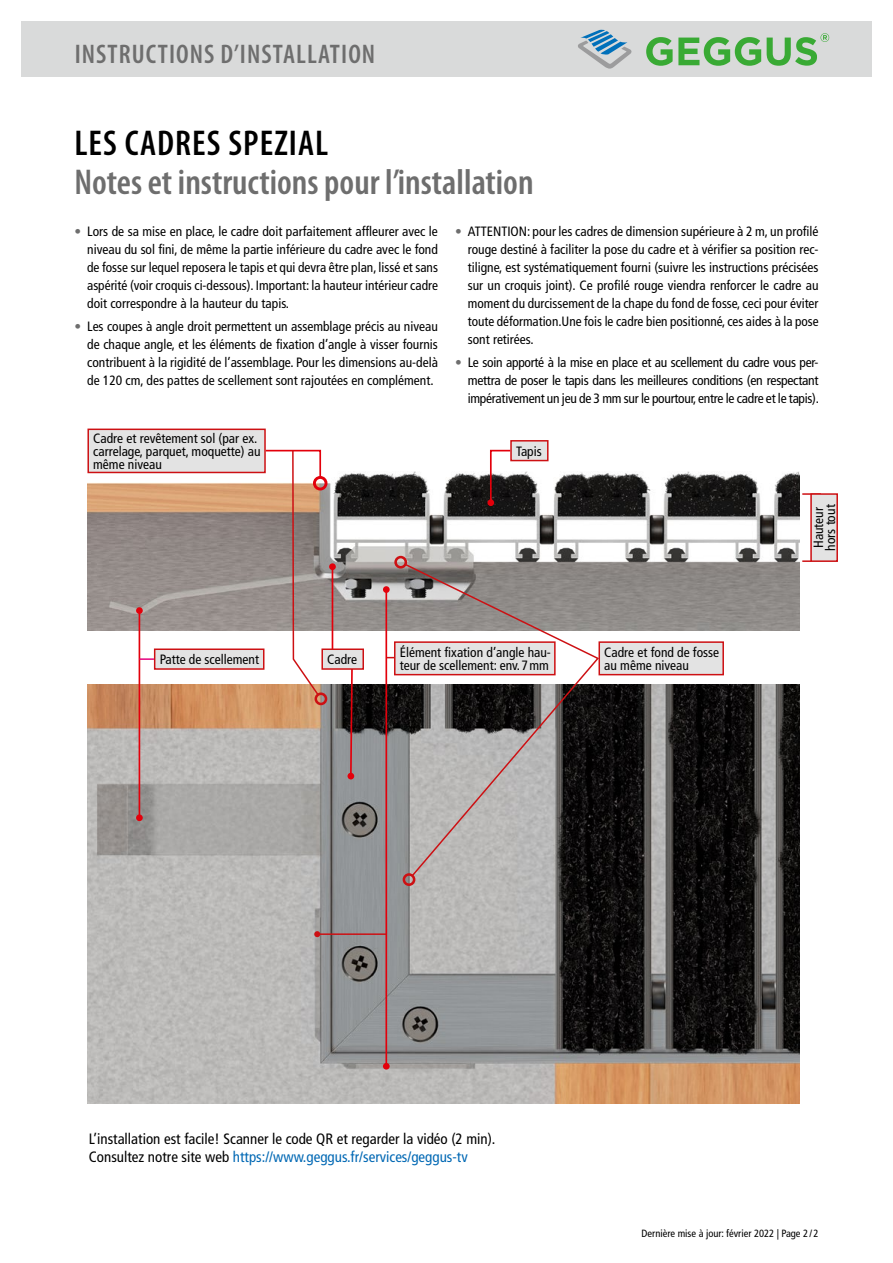
<style>
.page{position:relative;width:893px;height:1263px;background:#fff}
.page>*{position:absolute;margin:0;border:0;box-sizing:border-box;transform-origin:0 0}
.t1{font:600 condensed 36px "Myriad Pro";color:#6e6e6e}
.t2{font:600 condensed 36px "Myriad Pro";letter-spacing:.03em;color:#000}
.t3{font:600 condensed 27px "Myriad Pro";letter-spacing:.04em;color:#6e6e6e}
.t4{font:condensed 15px/18px "Frutiger LT Std";color:#000}
.t5{font:condensed 13.5px/18px "Frutiger LT Std";color:#000;text-align:justify}
.t6{font:condensed 10.5px "Frutiger LT Std";color:#000}
.s1{color:#6e6e6e}
.s2{color:#0068b4}
</style>
<div class="page">
<div style="left:21px;top:21px;width:851px;height:56px;background:#d9dada"></div>
<img style="left:87px;top:471px;width:712px;height:160px">
<div style="left:313px;top:476px;width:14px;height:14px;border:3px solid #e3000b;border-radius:50%"></div>
<svg style="left:489px;top:449px;width:23px;height:55px"></svg>
<div style="left:487px;top:499px;width:7px;height:7px;background:#e3000b;border-radius:50%"></div>
<svg style="left:802px;top:493px;width:8px;height:2px"></svg>
<svg style="left:802px;top:560px;width:8px;height:2px"></svg>
<img style="left:87px;top:685px;width:712px;height:418px">
<hr style="left:139px;top:611px;width:1px;height:207px;background:#e3000b">
<div style="left:136px;top:607px;width:7px;height:7px;background:#e3000b;border-radius:50%"></div>
<div style="left:136px;top:814px;width:7px;height:7px;background:#e3000b;border-radius:50%"></div>
<svg style="left:139px;top:658px;width:15px;height:2px"></svg>
<svg style="left:331px;top:565px;width:23px;height:213px;background:#958585"></svg>
<div style="left:329px;top:563px;width:7px;height:7px;background:#e3000b;border-radius:50%"></div>
<div style="left:347px;top:773px;width:7px;height:6px;background:#e3000b;border-radius:50%"></div>
<hr style="left:385px;top:589px;width:2px;height:477px;background:#e3000b">
<div style="left:383px;top:586px;width:7px;height:7px;background:#e3000b;border-radius:50%"></div>
<div style="left:383px;top:1063px;width:7px;height:6px;background:#e3000b;border-radius:50%"></div>
<hr style="left:317px;top:933px;width:70px;height:2px;background:#cd1013">
<svg style="left:314px;top:931px;width:6px;height:6px"></svg>
<svg style="left:403px;top:562px;width:197px;height:316px;background:#8c8887"></svg>
<div style="left:394px;top:556px;width:13px;height:13px;border:3px solid #cd1013;border-radius:50%"></div>
<div style="left:403px;top:873px;width:12px;height:13px;border:3px solid #cd1013;border-radius:50%"></div>
<svg style="left:264px;top:449px;width:58px;height:248px"></svg>
<div style="left:315px;top:692px;width:12px;height:13px;border:3px solid #cd1013;border-radius:50%"></div>
<div style="left:599px;top:642px;width:124px;height:33px;background:#e3e3e3"></div>
<div style="left:598px;top:641px;width:126px;height:34px;border:2px solid #cd1013"></div>
<div style="left:155px;top:649px;width:109px;height:20px;background:#e3e3e3"></div>
<div style="left:154px;top:648px;width:110px;height:22px;border:2px solid #cd1013"></div>
<div style="left:88px;top:429px;width:177px;height:43px;background:#e3e3e3"></div>
<div style="left:87px;top:429px;width:179px;height:44px;border:2px solid #cd1013"></div>
<div style="left:511px;top:441px;width:37px;height:20px;background:#e3e3e3"></div>
<div style="left:510px;top:440px;width:39px;height:21px;border:2px solid #cd1013"></div>
<div style="left:322px;top:649px;width:41px;height:20px;background:#e3e3e3"></div>
<div style="left:321px;top:648px;width:43px;height:22px;border:2px solid #cd1013"></div>
<div style="left:811px;top:494px;width:26px;height:67px;background:#e3e3e3"></div>
<div style="left:810px;top:493px;width:28px;height:69px;border:2px solid #cd1013"></div>
<div style="left:395px;top:642px;width:160px;height:33px;background:#e3e3e3"></div>
<div style="left:394px;top:641px;width:162px;height:34px;border:2px solid #cd1013"></div>
<svg style="left:646px;top:37px;width:115px;height:29px"></svg>
<svg style="left:767px;top:33px;width:62px;height:33px"></svg>
<svg style="left:578px;top:30px;width:54px;height:39px"></svg>
<h2 class="t3" style="left:75px;top:37px;width:302px">INSTRUCTIONS D’INSTALLATION</h2>
<h1 class="t2" style="left:74px;top:120px;width:255px">LES CADRES SPEZIAL</h1>
<h1 class="t1" style="left:74px;top:159px;width:461px">Notes et instructions pour l’installation</h1>
<p class="t5" style="left:87px;top:222px;width:352px;text-indent:-13px"><span class="s1">•</span> Lors de sa mise en place, le cadre doit parfaitement affleurer avec le niveau du sol fini, de même la partie inférieure du cadre avec le fond de fosse sur lequel reposera le tapis et qui devra être plan, lissé et sans aspérité (voir croquis ci-dessous). Important: la hauteur intérieur cadre doit correspondre à la hauteur du tapis.</p>
<p class="t5" style="left:87px;top:317px;width:352px;text-indent:-13px"><span class="s1">•</span> Les coupes à angle droit permettent un assemblage précis au niveau de chaque angle, et les éléments de fixation d’angle à visser fournis contribuent à la rigidité de l’assemblage. Pour les dimensions au-delà de 120 cm, des pattes de scellement sont rajoutées en complément.</p>
<p class="t5" style="left:93px;top:431px;width:169px;line-height:13.4px;text-align:left">Cadre et revêtement sol (par ex. carrelage, parquet, moquette) au même niveau</p>
<p class="t5" style="left:468px;top:222px;width:352px;text-indent:-13px"><span class="s1">•</span> ATTENTION: pour les cadres de dimension supérieure à 2 m, un profilé rouge destiné à faciliter la pose du cadre et à vérifier sa position rec&shy;tiligne, est systématiquement fourni (suivre les instructions précisées sur un croquis joint). Ce profilé rouge viendra renforcer le cadre au moment du durcissement de la chape du fond de fosse, ceci pour éviter toute déformation.Une fois le cadre bien positionné, ces aides à la pose sont retirées.</p>
<p class="t5" style="left:468px;top:353px;width:353px;text-indent:-13px"><span class="s1">•</span> Le soin apporté à la mise en place et au scellement du cadre vous per&shy;mettra de poser le tapis dans les meilleures conditions (en respectant impérativement un jeu de 3 mm sur le pourtour, entre le cadre et le tapis).</p>
<p class="t5" style="left:516px;top:442px;width:27px">Tapis</p>
<p class="t5" style="left:813px;top:551px;width:48px;line-height:12px;rotate:-90deg">Hauteur hors tout</p>
<p class="t5" style="left:160px;top:651px;width:101px">Patte de scellement</p>
<p class="t5" style="left:327px;top:651px;width:31px">Cadre</p>
<p class="t5" style="left:400px;top:645px;width:153px;line-height:13.4px">Élément fixation d’angle hau&shy;teur de scellement: env.7mm</p>
<p class="t5" style="left:604px;top:645px;width:116px;line-height:13.4px">Cadre et fond de fosse au même niveau</p>
<p class="t4" style="left:89px;top:1130px;width:408px">L’installation est facile! Scanner le code QR et regarder la vidéo (2 min).<br>Consultez notre site web <span class="s2">https://www.geggus.fr/services/geggus-tv</span></p>
<p class="t6" style="left:641px;top:1227px;width:179px">Dernière mise à jour: février 2022 | Page 2 / 2</p>
</div>
